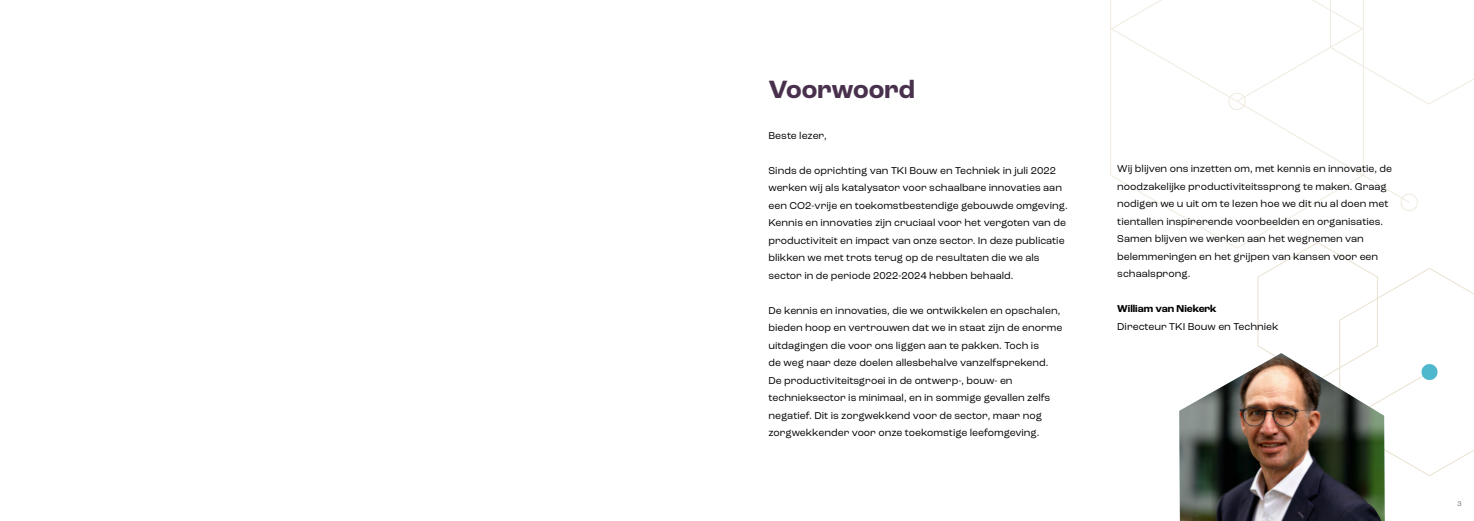
<style>
.page{position:relative;width:1474px;height:521px;background:#fff}
.page>*{position:absolute;margin:0;border:0;box-sizing:border-box;transform-origin:0 0}
.t1{font:700 26.25px "Roc Grotesk";letter-spacing:-.005em;color:#49314d}
.t2{font:10.5px/17.5px "Roc Grotesk";color:#000}
.t3{font:700 10.5px "Roc Grotesk";color:#000}
.t4{font:7px "Roc Grotesk";color:#6c6b6a}
</style>
<div class="page">
<svg style="left:1110px;top:0;width:363px;height:212px"></svg>
<img style="left:1179px;top:369px;width:205px;height:152px">
<svg style="left:1253px;top:242px;width:220px;height:234px"></svg>
<h1 class="t1" style="left:768px;top:73px;width:148px">Voorwoord</h1>
<p class="t2" style="left:768px;top:127px;width:60px">Beste lezer,</p>
<p class="t2" style="left:768px;top:162px;width:301px">Sinds de oprichting van TKI Bouw en Techniek in juli 2022 werken wij als katalysator voor schaalbare innovaties aan een CO2-vrije en toekomstbestendige gebouwde omgeving.<br>Kennis en innovaties zijn cruciaal voor het vergoten van de productiviteit en impact van onze sector. In deze publicatie blikken we met trots terug op de resultaten die we als sector in de periode 2022-2024 hebben behaald.</p>
<p class="t2" style="left:768px;top:302px;width:295px">De kennis en innovaties, die we ontwikkelen en opschalen, bieden hoop en vertrouwen dat we in staat zijn de enorme uitdagingen die voor ons liggen aan te pakken. Toch is<br>de weg naar deze doelen allesbehalve vanzelfsprekend.<br>De productiviteitsgroei in de ontwerp-, bouw- en technieksector is minimaal, en in sommige gevallen zelfs negatief. Dit is zorgwekkend voor de sector, maar nog zorgwekkender voor onze toekomstige leefomgeving.</p>
<p class="t2" style="left:1117px;top:160px;width:276px">Wij blijven ons inzetten om, met kennis en innovatie, de noodzakelijke productiviteitssprong te maken. Graag nodigen we u uit om te lezen hoe we dit nu al doen met tientallen inspirerende voorbeelden en organisaties.<br>Samen blijven we werken aan het wegnemen van belemmeringen en het grijpen van kansen voor een schaalsprong.</p>
<p class="t3" style="left:1117px;top:302px;width:101px">William van Niekerk</p>
<p class="t2" style="left:1117px;top:318px;width:163px">Directeur TKI Bouw en Techniek</p>
<p class="t4" style="left:1457px;top:499px;width:6px">3</p>
</div>
